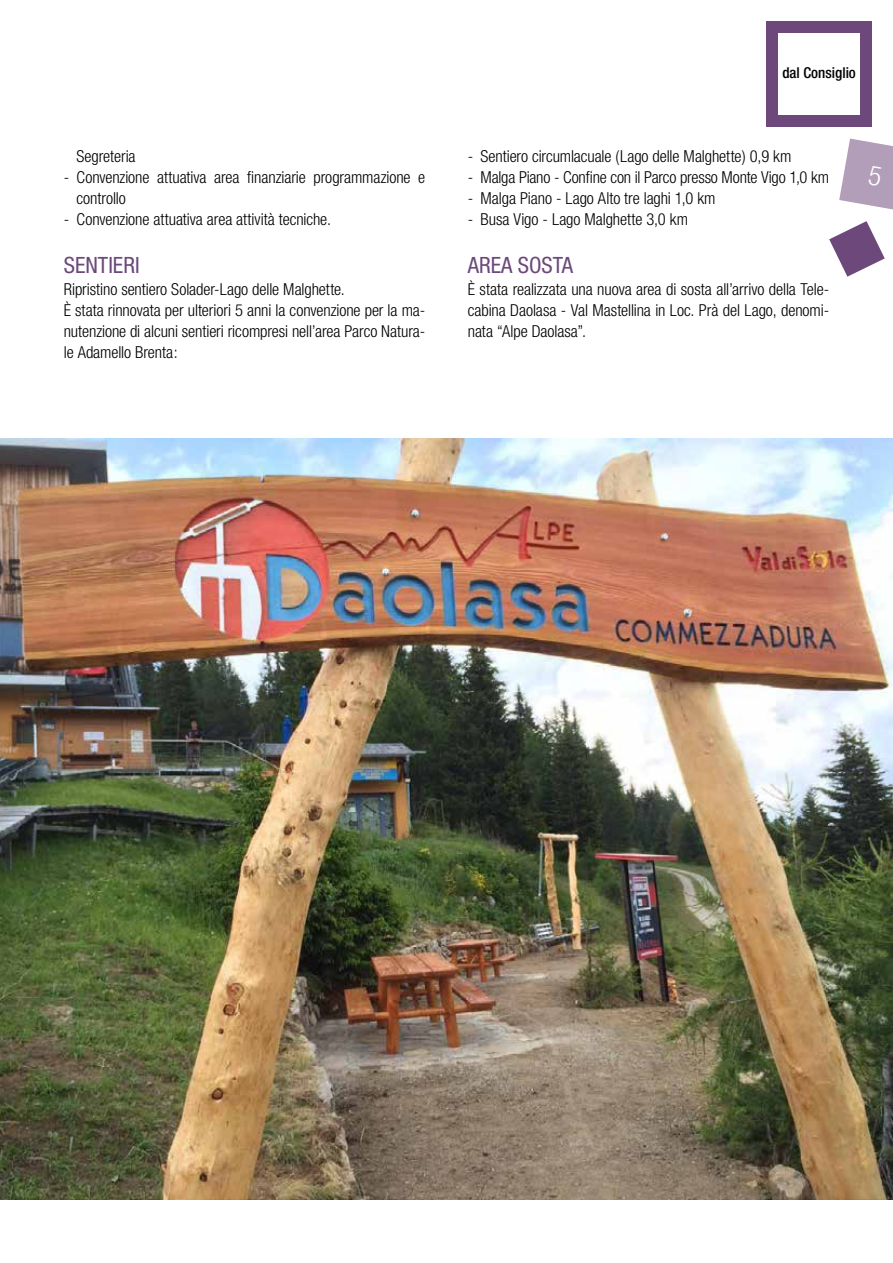
<style>
.page{position:relative;width:893px;height:1263px;background:#fff}
.page>*{position:absolute;margin:0;border:0;box-sizing:border-box;transform-origin:0 0}
.t1{font:condensed 22.5px "Helvetica Neue";color:#6c497a}
.t2{font:300 condensed 16.5px/21.1px "Helvetica Neue";letter-spacing:-.005em;color:#000}
.t3{font:500 condensed 15px "Helvetica Neue";color:#000}
</style>
<div class="page">
<svg style="left:829px;top:221px;width:56px;height:56px"></svg>
<div style="left:766px;top:21px;width:106px;height:105px;background:#6c497a"></div>
<div style="left:779px;top:33px;width:81px;height:81px;background:#fff"></div>
<img style="left:0;top:438px;width:893px;height:761px">
<svg style="left:839px;top:139px;width:54px;height:70px"></svg>
<p class="t2" style="left:77px;top:145px;width:61px">Segreteria</p>
<p class="t2" style="left:77px;top:167px;width:350px;text-indent:-13px">- Convenzione attuativa area finanziarie programmazione e controllo</p>
<p class="t2" style="left:64px;top:209px;width:269px">- Convenzione attuativa area attività tecniche.</p>
<h1 class="t1" style="left:64px;top:252px;width:77px">SENTIERI</h1>
<p class="t2" style="left:64px;top:278px;width:363px">Ripristino sentiero Solader-Lago delle Malghette.<br>È stata rinnovata per ulteriori 5 anni la convenzione per la ma&shy;nutenzione di alcuni sentieri ricompresi nell’area Parco Natura&shy;le Adamello Brenta:</p>
<p class="t3" style="left:782px;top:64px;width:75px">dal Consiglio</p>
<p class="t2" style="left:468px;top:145px;width:325px">- Sentiero circumlacuale (Lago delle Malghette) 0,9 km</p>
<p class="t2" style="left:468px;top:167px;width:363px">- Malga Piano - Confine con il Parco presso Monte Vigo 1,0 km</p>
<p class="t2" style="left:468px;top:188px;width:249px">- Malga Piano - Lago Alto tre laghi 1,0 km</p>
<p class="t2" style="left:468px;top:209px;width:222px">- Busa Vigo - Lago Malghette 3,0 km</p>
<h1 class="t1" style="left:468px;top:252px;width:107px">AREA SOSTA</h1>
<p class="t2" style="left:468px;top:278px;width:363px;text-align:justify">È stata realizzata una nuova area di sosta all’arrivo della Tele&shy;cabina Daolasa - Val Mastellina in Loc. Prà del Lago, denomi&shy;nata “Alpe Daolasa”.</p>
</div>
